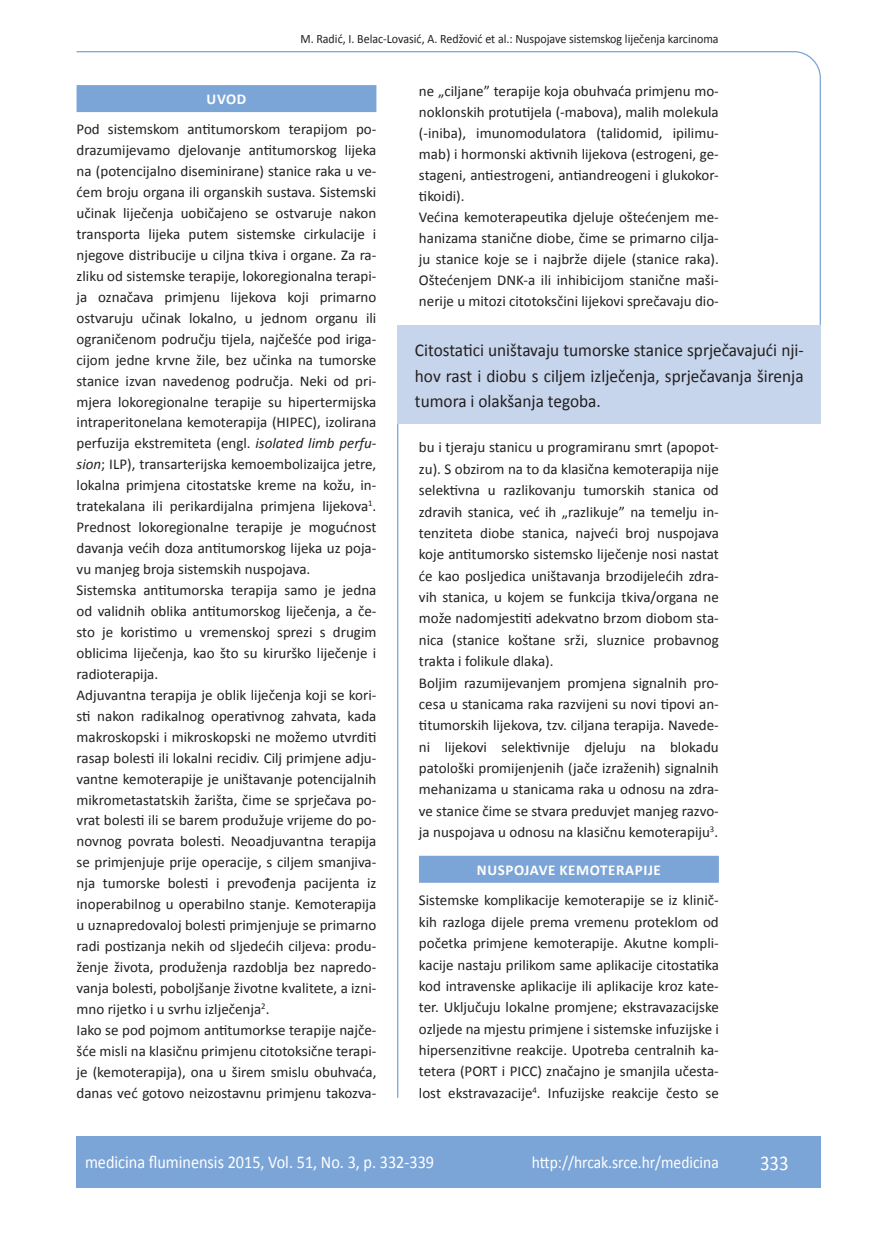
<style>
.page{position:relative;width:872px;height:1234px;background:#fff}
.page>*{position:absolute;margin:0;border:0;box-sizing:border-box;transform-origin:0 0}
.t1{font:21px "Calibri";color:#fff;scale:.9 1}
.t2{font:18px/25.5px "Calibri";color:#231f20;text-align:justify;scale:.96 1}
.t3{font:18px "Calibri";color:#fff;scale:.9 1}
.t4{font:17.25px "Calibri";color:#fff;scale:.9 1}
.t5{font:15px/21px "Calibri";color:#231f20}
.t6{font:700 15px "Calibri";letter-spacing:.04em;color:#fff}
.t7{font:12.75px "Calibri";color:#231f20;scale:.94 1}
.s1{font-style:italic}
</style>
<div class="page">
<svg style="left:76px;top:51px;width:745px;height:275px"></svg>
<hr style="left:397px;top:423px;width:1px;height:674px;background:#7ca5d7">
<div style="left:77px;top:1135px;width:744px;height:51px;background:#7ca5d7"></div>
<div style="left:77px;top:85px;width:299px;height:27px;background:#7ca5d7"></div>
<div style="left:398px;top:325px;width:423px;height:99px;background:#c6d5ec"></div>
<div style="left:419px;top:855px;width:300px;height:27px;background:#7ca5d7"></div>
<p class="t7" style="left:300px;top:30px;width:446px">M. Radić, I. Belac-Lovasić, A. Redžović et al.: Nuspojave sistemskog liječenja karcinoma</p>
<p class="t6" style="left:207px;top:90px;width:41px">UVOD</p>
<p class="t5" style="left:77px;top:118px;width:301px">Pod sistemskom antitumorskom terapijom po&shy;drazumijevamo djelovanje antitumorskog lijeka na (potencijalno diseminirane) stanice raka u ve&shy;ćem broju organa ili organskih sustava. Sistemski učinak liječenja uobičajeno se ostvaruje nakon transporta lijeka putem sistemske cirkulacije i njegove distribucije u ciljna tkiva i organe. Za ra&shy;zliku od sistemske terapije, lokoregionalna terapi&shy;ja označava primjenu lijekova koji primarno ostvaruju učinak lokalno, u jednom organu ili ograničenom području tijela, najčešće pod iriga&shy;cijom jedne krvne žile, bez učinka na tumorske stanice izvan navedenog područja. Neki od pri&shy;mjera lokoregionalne terapije su hipertermijska intraperitonelana kemoterapija (HIPEC), izolirana perfuzija ekstremiteta (engl. <span class="s1">isolated limb perfu&shy;sion</span>; ILP), transarterijska kemoembolizaijca jetre, lokalna primjena citostatske kreme na kožu, in&shy;tratekalana ili perikardijalna primjena lijekova<sup>1</sup>.<br>Prednost lokoregionalne terapije je mogućnost davanja većih doza antitumorskog lijeka uz poja&shy;vu manjeg broja sistemskih nuspojava.<br>Sistemska antitumorska terapija samo je jedna od validnih oblika antitumorskog liječenja, a če&shy;sto je koristimo u vremenskoj sprezi s drugim oblicima liječenja, kao što su kirurško liječenje i radioterapija.<br>Adjuvantna terapija je oblik liječenja koji se kori&shy;sti nakon radikalnog operativnog zahvata, kada makroskopski i mikroskopski ne možemo utvrditi rasap bolesti ili lokalni recidiv. Cilj primjene adju&shy;vantne kemoterapije je uništavanje potencijalnih mikrometastatskih žarišta, čime se sprječava po&shy;vrat bolesti ili se barem produžuje vrijeme do po&shy;novnog povrata bolesti. Neoadjuvantna terapija se primjenjuje prije operacije, s ciljem smanjiva&shy;nja tumorske bolesti i prevođenja pacijenta iz inoperabilnog u operabilno stanje. Kemoterapija u uznapredovaloj bolesti primjenjuje se primarno radi postizanja nekih od sljedećih ciljeva: produ&shy;ženje života, produženja razdoblja bez napredo&shy;vanja bolesti, poboljšanje životne kvalitete, a izni&shy;mno rijetko i u svrhu izlječenja<sup>2</sup>.<br>Iako se pod pojmom antitumorkse terapije najče&shy;šće misli na klasičnu primjenu citotoksične terapi&shy;je (kemoterapija), ona u širem smislu obuhvaća, danas već gotovo neizostavnu primjenu takozva-</p>
<p class="t5" style="left:419px;top:80px;width:301px">ne „ciljane” terapije koja obuhvaća primjenu mo&shy;noklonskih protutijela (-mabova), malih molekula (-iniba), imunomodulatora (talidomid, ipilimu&shy;mab) i hormonski aktivnih lijekova (estrogeni, ge&shy;stageni, antiestrogeni, antiandreogeni i glukokor&shy;tikoidi).<br>Većina kemoterapeutika djeluje oštećenjem me&shy;hanizama stanične diobe, čime se primarno cilja&shy;ju stanice koje se i najbrže dijele (stanice raka).<br>Oštećenjem DNK-a ili inhibicijom stanične maši&shy;nerije u mitozi citotoksčini lijekovi sprečavaju dio-</p>
<p class="t2" style="left:415px;top:336px;width:406px">Citostatici uništavaju tumorske stanice sprječavajući nji&shy;hov rast i diobu s ciljem izlječenja, sprječavanja širenja tumora i olakšanja tegoba.</p>
<p class="t5" style="left:419px;top:436px;width:301px">bu i tjeraju stanicu u programiranu smrt (apopot&shy;zu). S obzirom na to da klasična kemoterapija nije selektivna u razlikovanju tumorskih stanica od zdravih stanica, već ih „razlikuje” na temelju in&shy;tenziteta diobe stanica, najveći broj nuspojava koje antitumorsko sistemsko liječenje nosi nastat će kao posljedica uništavanja brzodijelećih zdra&shy;vih stanica, u kojem se funkcija tkiva/organa ne može nadomjestiti adekvatno brzom diobom sta&shy;nica (stanice koštane srži, sluznice probavnog trakta i folikule dlaka).<br>Boljim razumijevanjem promjena signalnih pro&shy;cesa u stanicama raka razvijeni su novi tipovi an&shy;titumorskih lijekova, tzv. ciljana terapija. Navede&shy;ni lijekovi selektivnije djeluju na blokadu patološki promijenjenih (jače izraženih) signalnih mehanizama u stanicama raka u odnosu na zdra&shy;ve stanice čime se stvara preduvjet manjeg razvo&shy;ja nuspojava u odnosu na klasičnu kemoterapiju<sup>3</sup>.</p>
<p class="t6" style="left:477px;top:860px;width:185px">NUSPOJAVE KEMOTERAPIJE</p>
<p class="t5" style="left:419px;top:888px;width:301px;text-align:justify">Sistemske komplikacije kemoterapije se iz klinič&shy;kih razloga dijele prema vremenu proteklom od početka primjene kemoterapije. Akutne kompli&shy;kacije nastaju prilikom same aplikacije citostatika kod intravenske aplikacije ili aplikacije kroz kate&shy;ter. Uključuju lokalne promjene; ekstravazacijske ozljede na mjestu primjene i sistemske infuzijske i hipersenzitivne reakcije. Upotreba centralnih ka&shy;tetera (PORT i PICC) značajno je smanjila učesta&shy;lost ekstravazacije<sup>4</sup>. Infuzijske reakcije često se</p>
<p class="t3" style="left:85px;top:1150px;width:389px">medicina fluminensis 2015, Vol. 51, No. 3, p. 332-339</p>
<p class="t4" style="left:532px;top:1151px;width:209px">http://hrcak.srce.hr/medicina</p>
<h1 class="t1" style="left:760px;top:1149px;width:33px">333</h1>
</div>
